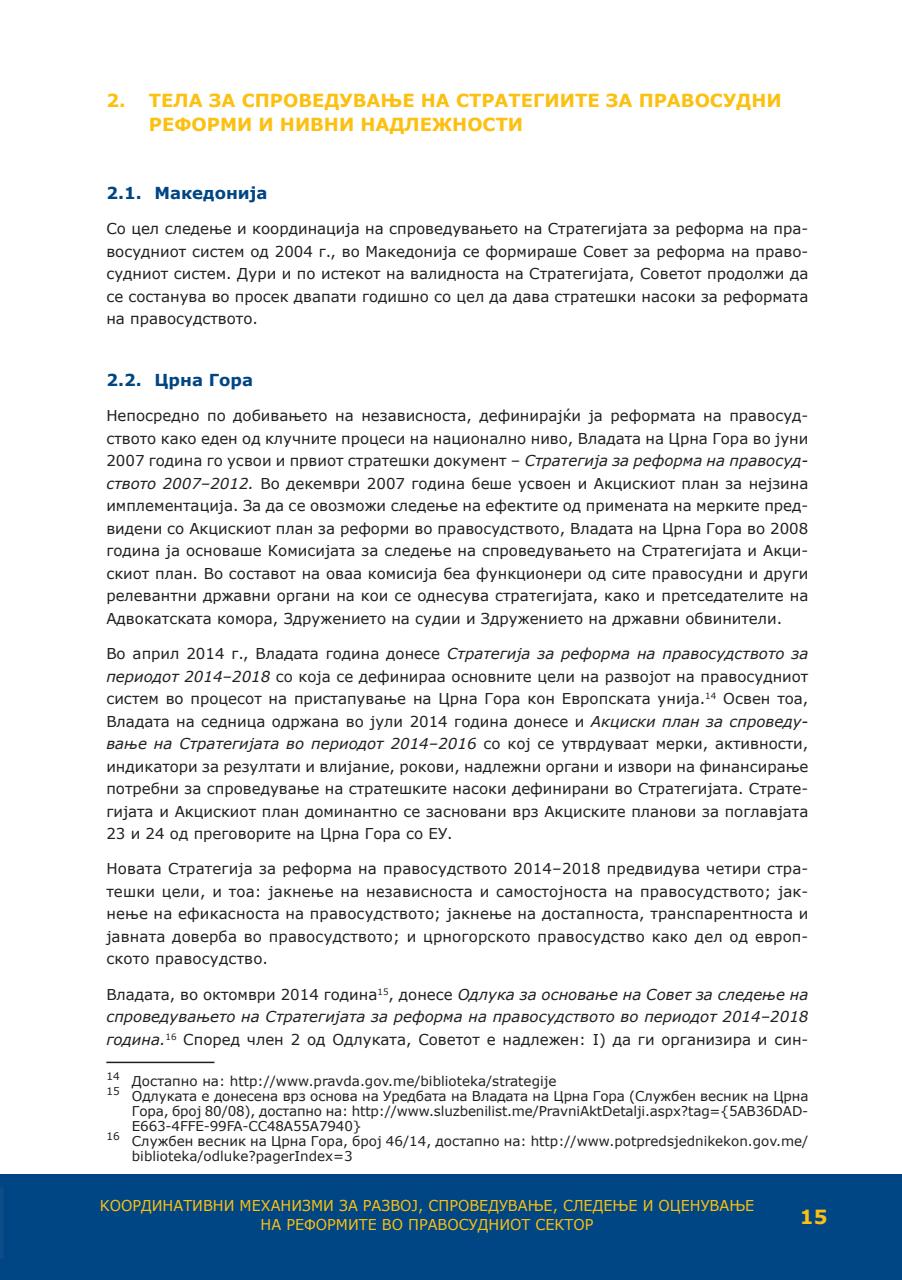
<style>
.page{position:relative;width:902px;height:1280px;background:#fff}
.page>*{position:absolute;margin:0;border:0;box-sizing:border-box;transform-origin:0 0}
.t1{font:700 19.5px "Verdana";color:#fcc011}
.t2{font:700 18px/24px "Verdana";color:#fcc011}
.t3{font:700 16.5px "Verdana";color:#004684}
.t4{font:15px/22.5px "Verdana";color:#231f20;text-align:justify}
.t5{font:italic 15px/22.5px "Verdana";color:#231f20;text-align:justify}
.t6{font:15px "Verdana";color:#fcc011;scale:.96 1}
.t7{font:13.5px "Verdana";letter-spacing:-.01em;color:#231f20}
.s1{font-style:italic}
.s2{font-style:normal}
</style>
<div class="page">
<hr style="left:106px;top:1062px;width:108px;height:1px;background:#231f20">
<div style="left:1px;top:1175px;width:900px;height:105px;background:#004684"></div>
<hr style="left:0;top:1175px;width:1px;height:105px;background:#004684">
<hr style="left:0;top:1187px;width:3px;height:72px;background:#11457b">
<hr style="left:0;top:1188px;width:3px;height:71px;background:#094d8b">
<p class="t2" style="left:149px;top:88px;width:634px;text-indent:-43px">2. Тела за спроведување на стратегиите за правосудни реформи и нивни надлежности</p>
<p class="t3" style="left:106px;top:181px;width:163px">2.1. Македонија</p>
<p class="t4" style="left:106px;top:217px;width:703px">Со цел следење и координација на спроведувањето на Стратегијата за реформа на пра&shy;восудниот систем од 2004 г., во Македонија се формираше Совет за реформа на право&shy;судниот систем. Дури и по истекот на валидноста на Стратегијата, Советот продолжи да се состанува во просек двапати годишно со цел да дава стратешки насоки за реформата на правосудството.</p>
<p class="t3" style="left:106px;top:368px;width:148px">2.2. Црна Гора</p>
<p class="t4" style="left:106px;top:404px;width:703px">Непосредно по добивањето на независноста, дефинирајќи ја реформата на правосуд&shy;ството како еден од клучните процеси на национално ниво, Владата на Црна Гора во јуни 2007 година го усвои и првиот стратешки документ – <span class="s1">Стратегија за реформа на правосуд&shy;ството 2007–2012.</span> Во декември 2007 година беше усвоен и Акцискиот план за нејзина имплементација. За да се овозможи следење на ефектите од примената на мерките пред&shy;видени со Акцискиот план за реформи во правосудството, Владата на Црна Гора во 2008 година ја основаше Комисијата за следење на спроведувањето на Стратегијата и Акци&shy;скиот план. Во составот на оваа комисија беа функционери од сите правосудни и други релевантни државни органи на кои се однесува стратегијата, како и претседателите на Адвокатската комора, Здружението на судии и Здружението на државни обвинители.</p>
<p class="t4" style="left:106px;top:642px;width:703px">Во април 2014 г., Владата година донесе <span class="s1">Стратегија за реформа на правосудството за периодот 2014–2018</span> со која се дефинираа основните цели на развојот на правосудниот систем во процесот на пристапување на Црна Гора кон Европската унија.<sup>14</sup> Освен тоа, Владата на седница одржана во јули 2014 година донесе и <span class="s1">Акциски план за спроведу&shy;вање на Стратегијата во периодот 2014–2016</span> со кој се утврдуваат мерки, активности, индикатори за резултати и влијание, рокови, надлежни органи и извори на финансирање потребни за спроведување на стратешките насоки дефинирани во Стратегијата. Страте&shy;гијата и Акцискиот план доминантно се засновани врз Акциските планови за поглавјата 23 и 24 од преговорите на Црна Гора со ЕУ.</p>
<p class="t4" style="left:106px;top:857px;width:703px">Новата Стратегија за реформа на правосудството 2014–2018 предвидува четири стра&shy;тешки цели, и тоа: јакнење на независноста и самостојноста на правосудството; јак&shy;нење на ефикасноста на правосудството; јакнење на достапноста, транспарентноста и јавната доверба во правосудството; и црногорското правосудство како дел од европ&shy;ското правосудство.</p>
<p class="t5" style="left:106px;top:983px;width:703px"><span class="s2">Владата, во октомври 2014 година</span><sup>15</sup><span class="s2">, донесе</span> Одлука за основање на Совет за следење на спроведувањето на Стратегијата за реформа на правосудството во периодот 2014–2018 година.<sup>16</sup> <span class="s2">Според член 2 од Одлуката, Советот е надлежен: I) да ги организира и син-</span></p>
<p class="t7" style="left:106px;top:1072px;width:451px"><sup>14</sup> Достапно нa: http://www.pravda.gov.me/biblioteka/strategije</p>
<p class="t7" style="left:106px;top:1087px;width:703px"><sup>15</sup> Одлуката е донесена врз основа на Уредбата на Владата на Црна Гора (Службен весник на Црна</p>
<p class="t7" style="left:132px;top:1102px;width:678px">Гора, број 80/08), достапно на: http://www.sluzbenilist.me/PravniAktDetalji.aspx?tag={5AB36DAD-</p>
<p class="t7" style="left:132px;top:1117px;width:231px">E663-4FFE-99FA-CC48A55A7940}</p>
<p class="t7" style="left:106px;top:1132px;width:703px"><sup>16</sup> Службен весник на Црна Гора, број 46/14, достапно на: http://www.potpredsjednikekon.gov.me/</p>
<p class="t7" style="left:132px;top:1147px;width:222px">biblioteka/odluke?pagerIndex=3</p>
<p class="t6" style="left:100px;top:1195px;width:23px">Kоординативни</p>
<p class="t6" style="left:239px;top:1195px;width:12px">механизми</p>
<p class="t6" style="left:339px;top:1195px;width:35px">за развој</p>
<p class="t6" style="left:418px;top:1195px;width:22px">, спроведува</p>
<p class="t6" style="left:527px;top:1195px;width:69px">ње, следе</p>
<p class="t6" style="left:612px;top:1195px;width:60px">њеиоценува</p>
<p class="t6" style="left:729px;top:1195px;width:25px">ње</p>
<p class="t6" style="left:260px;top:1214px;width:39px">на реформите</p>
<p class="t6" style="left:382px;top:1214px;width:39px">во правосудниот</p>
<p class="t6" style="left:535px;top:1214px;width:11px">сектор</p>
<h1 class="t1" style="left:799px;top:1203px;width:29px">15</h1>
</div>
